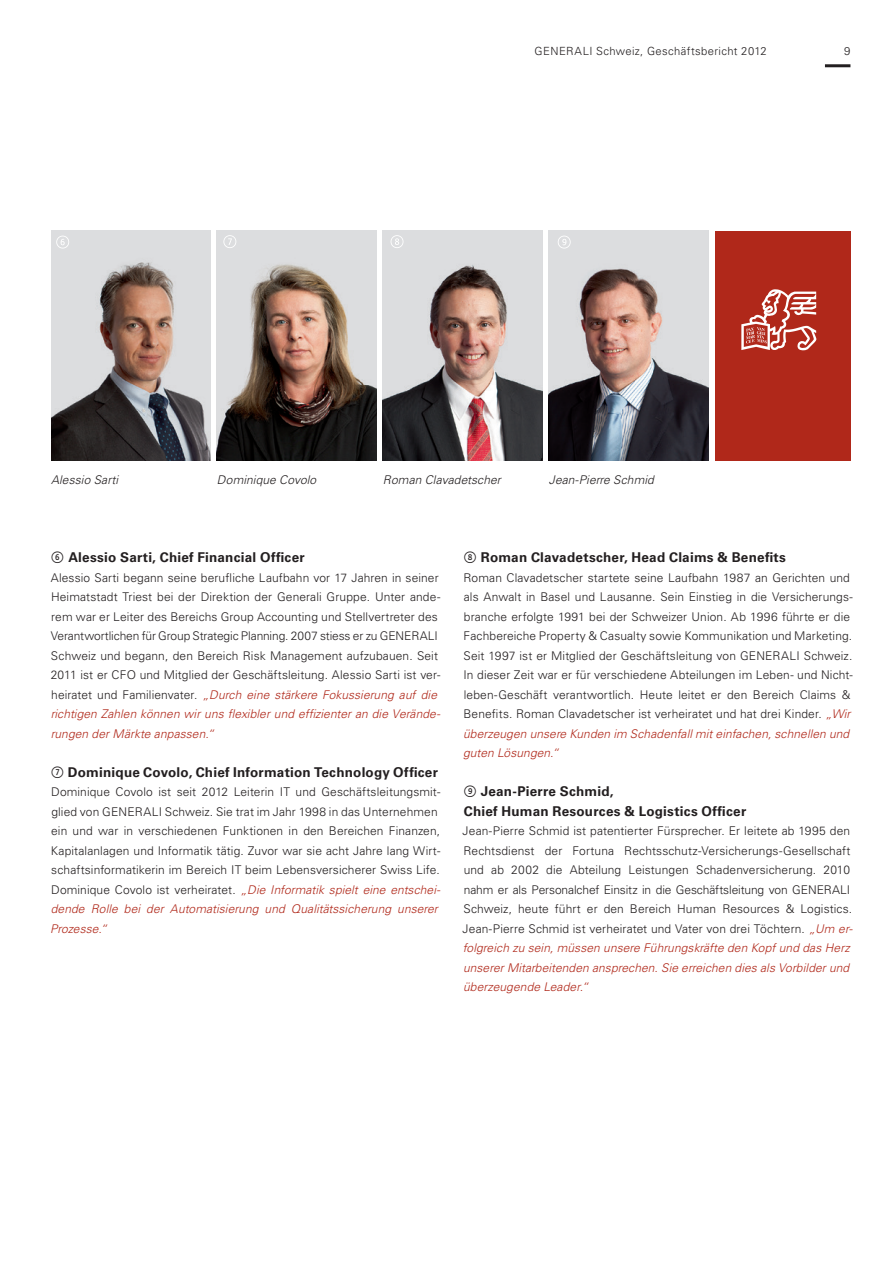
<style>
.page{position:relative;width:893px;height:1263px;background:#fff}
.page>*{position:absolute;margin:0;border:0;box-sizing:border-box;transform-origin:0 0}
.t1{font:700 13.5px/19.5px "Univers LT";letter-spacing:.015em;color:#231f20}
.t2{font:300 12px/19.5px "Univers LT";letter-spacing:.01em;color:#231f20}
.t3{font:italic 300 12px "Univers LT";letter-spacing:.01em;color:#231f20}
.t4{font:300 11.25px "Univers LT";letter-spacing:.035em;color:#231f20}
.s1{font-style:italic;color:#b0281a}
</style>
<div class="page">
<img style="left:217px;top:231px;width:159px;height:229px">
<img style="left:549px;top:231px;width:159px;height:229px">
<div style="left:715px;top:231px;width:135px;height:229px;background:#b0281a"></div>
<img style="left:383px;top:231px;width:159px;height:229px">
<img style="left:51px;top:231px;width:159px;height:229px">
<hr style="left:825px;top:64px;width:25px;height:3px;background:#231f20">
<svg style="left:56px;top:236px;width:13px;height:13px"></svg>
<svg style="left:223px;top:235px;width:13px;height:13px"></svg>
<svg style="left:391px;top:235px;width:12px;height:13px"></svg>
<svg style="left:558px;top:236px;width:13px;height:13px"></svg>
<svg style="left:741px;top:289px;width:75px;height:61px"></svg>
<p class="t4" style="left:535px;top:45px;width:234px">GENERALI Schweiz, Geschäftsbericht 2012</p>
<p class="t4" style="left:844px;top:45px;width:8px">9</p>
<p class="t3" style="left:51px;top:473px;width:68px">Alessio Sarti</p>
<p class="t3" style="left:217px;top:473px;width:101px">Dominique Covolo</p>
<p class="t3" style="left:383px;top:473px;width:120px">Roman Clavadetscher</p>
<p class="t3" style="left:549px;top:473px;width:107px">Jean-Pierre Schmid</p>
<p class="t1" style="left:51px;top:548px;width:256px">➅ Alessio Sarti, Chief Financial Officer</p>
<p class="t2" style="left:51px;top:568px;width:391px">Alessio Sarti begann seine berufliche Laufbahn vor 17 Jahren in seiner Heimatstadt Triest bei der Direktion der Generali Gruppe. Unter ande&shy;rem war er Leiter des Bereichs Group Accounting und Stellvertreter des Verantwortlichen für Group Strategic Planning. 2007 stiess er zu GENERALI Schweiz und begann, den Bereich Risk Management aufzubauen. Seit 2011 ist er CFO und Mitglied der Geschäftsleitung. Alessio Sarti ist ver&shy;heiratet und Familienvater. <span class="s1">„Durch eine stärkere Fokussierung auf die richtigen Zahlen können wir uns flexibler und effizienter an die Verände&shy;rungen der Märkte anpassen.“</span></p>
<p class="t1" style="left:51px;top:762px;width:389px">➆ Dominique Covolo, Chief Information Technology Officer</p>
<p class="t2" style="left:50px;top:782px;width:392px">Dominique Covolo ist seit 2012 Leiterin IT und Geschäftsleitungsmit&shy;glied von GENERALI Schweiz. Sie trat im Jahr 1998 in das Unternehmen ein und war in verschiedenen Funktionen in den Bereichen Finanzen, Kapitalanlagen und Informatik tätig. Zuvor war sie acht Jahre lang Wirt&shy;schaftsinformatikerin im Bereich IT beim Lebensversicherer Swiss Life.<br>Dominique Covolo ist verheiratet. <span class="s1">„Die Informatik spielt eine entschei&shy;dende Rolle bei der Automatisierung und Qualitätssicherung unserer Prozesse.“</span></p>
<p class="t1" style="left:463px;top:548px;width:324px">➇ Roman Clavadetscher, Head Claims &amp; Benefits</p>
<p class="t2" style="left:463px;top:568px;width:391px">Roman Clavadetscher startete seine Laufbahn 1987 an Gerichten und als Anwalt in Basel und Lausanne. Sein Einstieg in die Versicherungs&shy;branche erfolgte 1991 bei der Schweizer Union. Ab 1996 führte er die Fachbereiche Property &amp; Casualty sowie Kommunikation und Marketing.<br>Seit 1997 ist er Mitglied der Geschäftsleitung von GENERALI Schweiz.<br>In dieser Zeit war er für verschiedene Abteilungen im Leben- und Nicht&shy;leben-Geschäft verantwortlich. Heute leitet er den Bereich Claims &amp; Benefits. Roman Clavadetscher ist verheiratet und hat drei Kinder. <span class="s1">„Wir überzeugen unsere Kunden im Schadenfall mit einfachen, schnellen und guten Lösungen.“</span></p>
<p class="t1" style="left:463px;top:782px;width:285px">➈ Jean-Pierre Schmid,<br>Chief Human Resources &amp; Logistics Officer</p>
<p class="t2" style="left:463px;top:821px;width:392px">Jean-Pierre Schmid ist patentierter Fürsprecher. Er leitete ab 1995 den Rechtsdienst der Fortuna Rechtsschutz-Versicherungs-Gesellschaft und ab 2002 die Abteilung Leistungen Schadenversicherung. 2010 nahm er als Personalchef Einsitz in die Geschäftsleitung von GENERALI Schweiz, heute führt er den Bereich Human Resources &amp; Logistics.<br>Jean-Pierre Schmid ist verheiratet und Vater von drei Töchtern. <span class="s1">„Um er&shy;folgreich zu sein, müssen unsere Führungskräfte den Kopf und das Herz unserer Mitarbeitenden ansprechen. Sie erreichen dies als Vorbilder und überzeugende Leader.“</span></p>
</div>
